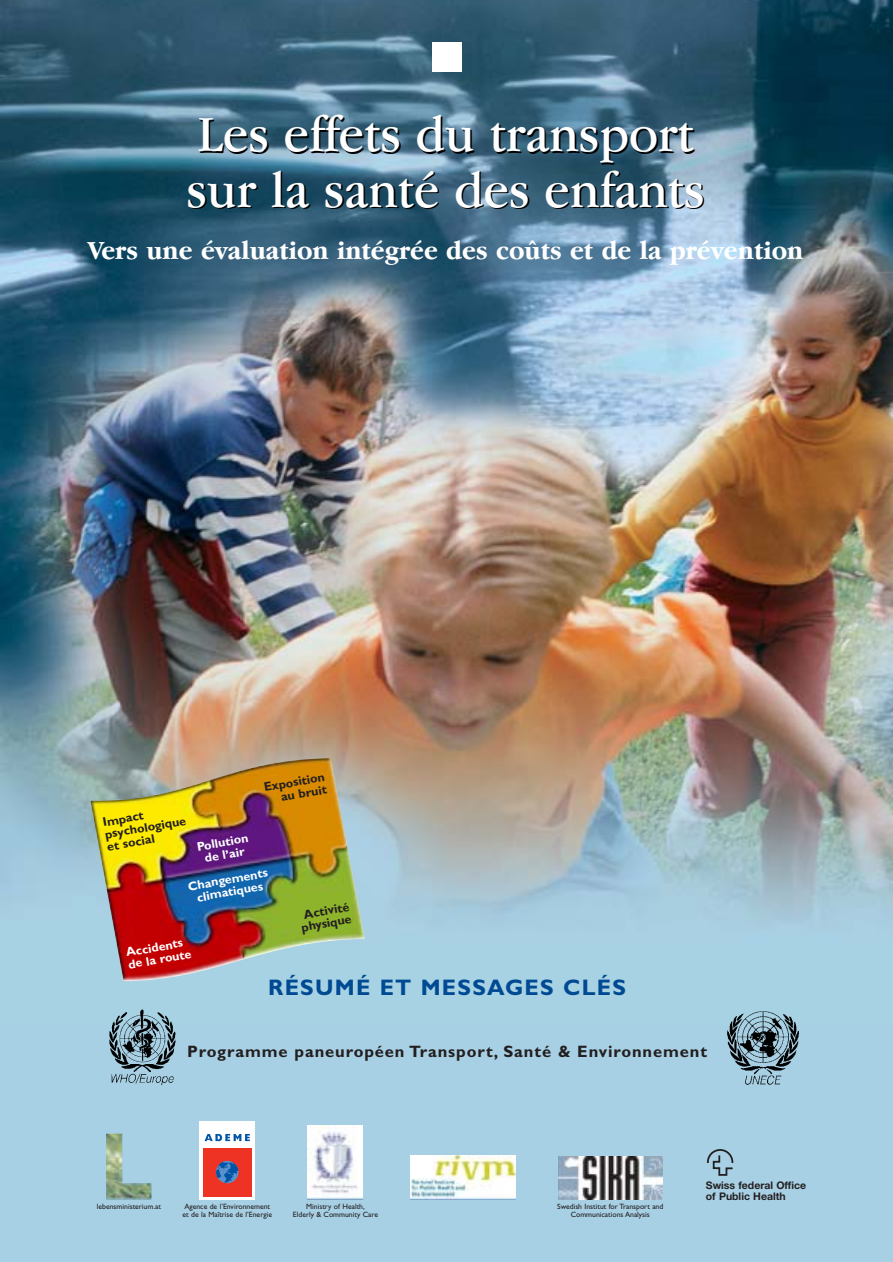
<style>
.page{position:relative;width:893px;height:1262px;background:#fff}
.page>*{position:absolute;margin:0;border:0;box-sizing:border-box;transform-origin:0 0}
.t1{font:52.5px/55.5px "Garamond IT Cby BT";color:#fff;scale:.95 1}
.t2{font:700 27px "Garamond IT Cby BT";color:#fff;scale:.95 1}
.t3{font:700 22.5px "Gill Sans";letter-spacing:.055em;color:#004993}
.t4{font:700 16.5px "Gill Sans";letter-spacing:.055em;color:#231f20}
.t5{font:700 12.45px/12.5px "Gill Sans";color:#231f20}
.t6{font:700 12.45px/12.5px "Gill Sans";color:#fff;text-align:center}
.t7{font:700 10.5px/10.5px "Helvetica Neue";color:#231f20}
.t8{font:7.65px/7.6px "Gill Sans";color:#231f20;text-align:center}
</style>
<div class="page">
<div style="left:0;top:0;width:892px;height:1261px;background:#a8d0e4"></div>
<img style="left:0;top:0;width:892px;height:939px">
<div style="left:432px;top:43px;width:30px;height:29px;background:#fff"></div>
<img style="left:109px;top:1009px;width:67px;height:77px">
<img style="left:727px;top:1011px;width:72px;height:74px">
<img style="left:558px;top:1157px;width:104px;height:42px">
<img style="left:410px;top:1155px;width:106px;height:44px">
<img style="left:307px;top:1125px;width:55px;height:74px">
<img style="left:106px;top:1133px;width:45px;height:66px">
<div style="left:199px;top:1121px;width:56px;height:78px;background:#fff"></div>
<div style="left:203px;top:1148px;width:48px;height:48px;background:#ee3224"></div>
<svg style="left:216px;top:1160px;width:22px;height:23px"></svg>
<svg style="left:204px;top:1134px;width:46px;height:7px"></svg>
<svg style="left:707px;top:1149px;width:27px;height:27px"></svg>
<img style="left:90px;top:758px;width:274px;height:223px">
<h1 class="t1" style="left:187px;top:111px;width:546px">Les effets du transport sur la santé des enfants</h1>
<h2 class="t2" style="left:88px;top:240px;width:754px">Vers une évaluation intégrée des coûts et de la prévention</h2>
<h3 class="t5" style="left:263px;top:782px;width:63px;text-align:right;rotate:-10deg">Exposition au bruit</h3>
<h3 class="t5" style="left:102px;top:817px;width:84px;rotate:-10deg">Impact psychologique et social</h3>
<h3 class="t6" style="left:196px;top:842px;width:53px;rotate:-10deg">Pollution de l’air</h3>
<h3 class="t6" style="left:187px;top:881px;width:82px;rotate:-10deg">Changements climatiques</h3>
<h3 class="t6" style="left:125px;top:947px;width:65px;text-align:left;rotate:-10deg">Accidents de la route</h3>
<h3 class="t5" style="left:298px;top:910px;width:52px;text-align:center;rotate:-10deg">Activité physique</h3>
<h3 class="t3" style="left:268px;top:979px;width:359px">RÉSUMÉ ET MESSAGES CLÉS</h3>
<h3 class="t4" style="left:187px;top:1045px;width:521px">Programme paneuropéen Transport, Santé &amp; Environnement</h3>
<p class="t8" style="left:97px;top:1203px;width:66px">lebensministerium.at</p>
<p class="t8" style="left:182px;top:1203px;width:91px;text-align:left">Agence de l’Environnement et de la Maîtrise de l’Energie</p>
<p class="t8" style="left:293px;top:1203px;width:87px">Ministry of Health,<br>Elderly &amp; Community Care</p>
<p class="t8" style="left:557px;top:1203px;width:108px">Swedish Institut for Transport and<br>Communications Analysis</p>
<h3 class="t7" style="left:705px;top:1181px;width:102px">Swiss federal Office of Public Health</h3>
</div>
